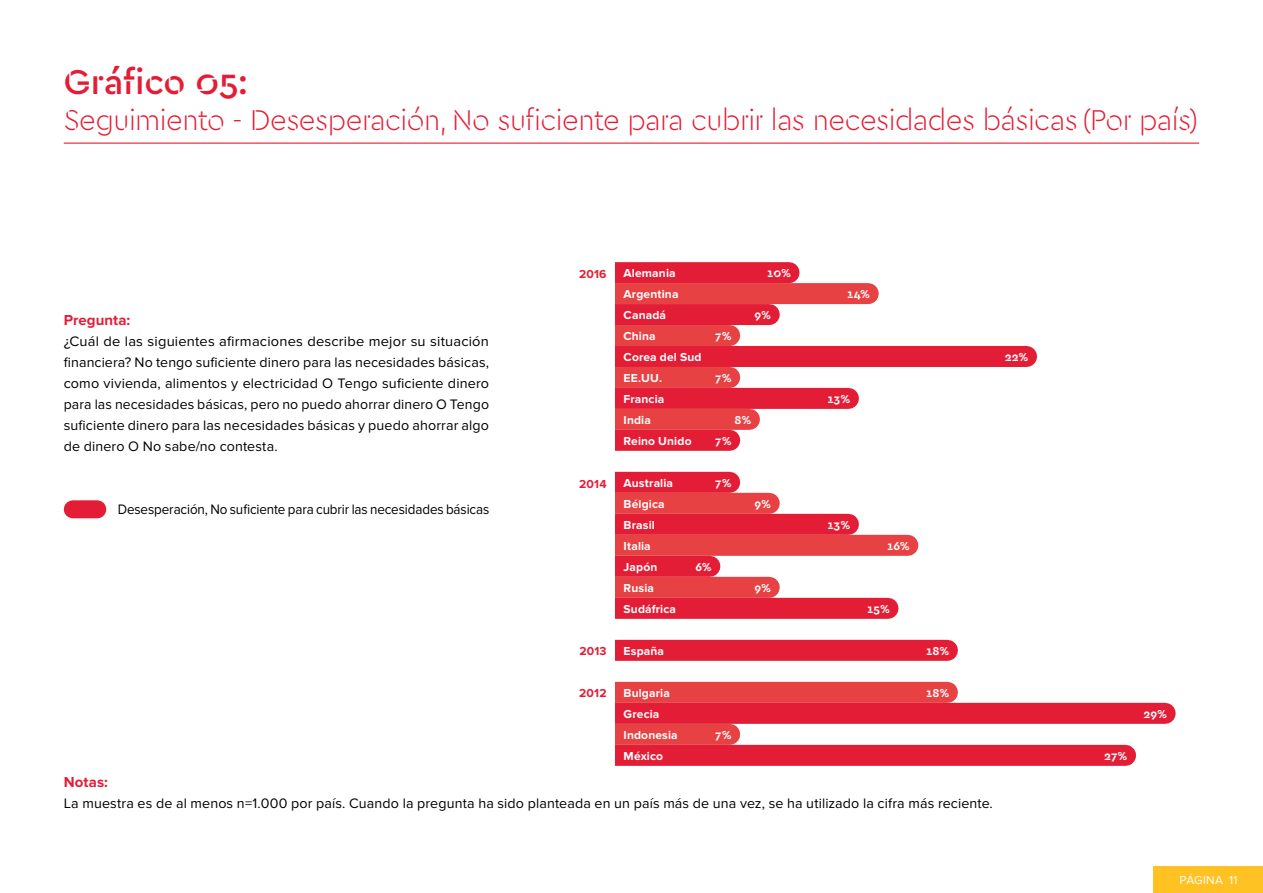
<style>
.page{position:relative;width:1263px;height:893px;background:#fff}
.page>*{position:absolute;margin:0;border:0;box-sizing:border-box;transform-origin:0 0}
.t1{font:500 36px "Cera Stencil PRO";letter-spacing:-.005em;color:#e41d36}
.t2{font:300 30px "Cera Stencil PRO";letter-spacing:-.02em;color:#e41d36}
.t3{font:700 15px "Proxima Nova";letter-spacing:.005em;color:#e41d36}
.t4{font:14.25px/21px "Proxima Nova";letter-spacing:.01em;color:#000;text-align:justify}
.t5{font:14.25px "Proxima Nova";letter-spacing:-.01em;color:#000;scale:.94 1}
.t6{font:700 12px "Proxima Nova";letter-spacing:.01em;color:#fff}
.t7{font:700 12px "Cera Stencil PRO";letter-spacing:.01em;color:#fff}
.t8{font:700 12px "Proxima Nova";letter-spacing:.01em;color:#e41d36}
.t9{font:12px "Proxima Nova";letter-spacing:.02em;color:#fff}
</style>
<div class="page">
<div style="left:1154px;top:866px;width:109px;height:27px;background:#ffc222"></div>
<hr style="left:64px;top:143px;width:1135px;height:1px;background:#e41d36">
<div style="left:73px;top:500px;width:24px;height:18px;background:#e41d36"></div>
<div style="left:612px;top:346px;width:414px;height:21px;background:#e41d36"></div>
<div style="left:612px;top:283px;width:256px;height:21px;background:#e74143"></div>
<div style="left:612px;top:388px;width:236px;height:21px;background:#e41d36"></div>
<div style="left:612px;top:430px;width:118px;height:21px;background:#e41d36"></div>
<div style="left:612px;top:640px;width:335px;height:21px;background:#e41d36"></div>
<div style="left:612px;top:304px;width:157px;height:21px;background:#e41d36"></div>
<div style="left:612px;top:262px;width:177px;height:21px;background:#e41d36"></div>
<div style="left:612px;top:367px;width:118px;height:21px;background:#e74143"></div>
<div style="left:612px;top:325px;width:118px;height:21px;background:#e74143"></div>
<div style="left:612px;top:409px;width:137px;height:21px;background:#e74143"></div>
<div style="left:612px;top:556px;width:98px;height:21px;background:#e41d36"></div>
<div style="left:612px;top:493px;width:157px;height:21px;background:#e74143"></div>
<div style="left:612px;top:577px;width:157px;height:21px;background:#e74143"></div>
<div style="left:612px;top:514px;width:236px;height:21px;background:#e41d36"></div>
<div style="left:612px;top:598px;width:276px;height:21px;background:#e41d36"></div>
<div style="left:612px;top:472px;width:118px;height:21px;background:#e41d36"></div>
<div style="left:612px;top:535px;width:296px;height:21px;background:#e74143"></div>
<div style="left:612px;top:682px;width:335px;height:21px;background:#e74143"></div>
<div style="left:612px;top:724px;width:118px;height:21px;background:#e74143"></div>
<div style="left:612px;top:703px;width:553px;height:21px;background:#e41d36"></div>
<div style="left:612px;top:745px;width:513px;height:21px;background:#e41d36"></div>
<h1 class="t1" style="left:64px;top:58px;width:186px">Gráfico 05:</h1>
<h2 class="t2" style="left:64px;top:100px;width:1136px">Seguimiento - Desesperación, No suficiente para cubrir las necesidades básicas (Por país)</h2>
<p class="t3" style="left:64px;top:311px;width:68px">Pregunta:</p>
<p class="t4" style="left:64px;top:331px;width:427px">¿Cuál de las siguientes afirmaciones describe mejor su situación financiera? No tengo suficiente dinero para las necesidades básicas, como vivienda, alimentos y electricidad O Tengo suficiente dinero para las necesidades básicas, pero no puedo ahorrar dinero O Tengo suficiente dinero para las necesidades básicas y puedo ahorrar algo de dinero O No sabe/no contesta.</p>
<p class="t5" style="left:118px;top:501px;width:397px">Desesperación, No suficiente para cubrir las necesidades básicas</p>
<p class="t8" style="left:579px;top:267px;width:29px">2016</p>
<p class="t6" style="left:623px;top:267px;width:54px">Alemania</p>
<p class="t7" style="left:767px;top:265px;width:25px">10%</p>
<p class="t6" style="left:623px;top:287px;width:56px">Argentina</p>
<p class="t7" style="left:847px;top:286px;width:24px">14%</p>
<p class="t6" style="left:623px;top:308px;width:44px">Canadá</p>
<p class="t7" style="left:755px;top:307px;width:18px">9%</p>
<p class="t6" style="left:623px;top:329px;width:34px">China</p>
<p class="t7" style="left:715px;top:328px;width:18px">7%</p>
<p class="t6" style="left:623px;top:350px;width:79px">Corea del Sud</p>
<p class="t7" style="left:1005px;top:349px;width:25px">22%</p>
<p class="t6" style="left:623px;top:371px;width:40px">EE.UU.</p>
<p class="t7" style="left:715px;top:370px;width:18px">7%</p>
<p class="t6" style="left:623px;top:392px;width:42px">Francia</p>
<p class="t7" style="left:827px;top:391px;width:25px">13%</p>
<p class="t6" style="left:623px;top:434px;width:70px">Reino Unido</p>
<p class="t7" style="left:715px;top:433px;width:18px">7%</p>
<p class="t6" style="left:623px;top:413px;width:29px">India</p>
<p class="t7" style="left:734px;top:412px;width:18px">8%</p>
<p class="t8" style="left:579px;top:477px;width:29px">2014</p>
<p class="t6" style="left:623px;top:476px;width:51px">Australia</p>
<p class="t7" style="left:715px;top:475px;width:18px">7%</p>
<p class="t6" style="left:623px;top:497px;width:43px">Bélgica</p>
<p class="t7" style="left:755px;top:496px;width:18px">9%</p>
<p class="t6" style="left:623px;top:518px;width:33px">Brasil</p>
<p class="t7" style="left:827px;top:517px;width:25px">13%</p>
<p class="t6" style="left:623px;top:539px;width:29px">Italia</p>
<p class="t7" style="left:887px;top:538px;width:24px">16%</p>
<p class="t6" style="left:623px;top:560px;width:35px">Japón</p>
<p class="t7" style="left:695px;top:559px;width:18px">6%</p>
<p class="t6" style="left:623px;top:581px;width:32px">Rusia</p>
<p class="t7" style="left:755px;top:580px;width:18px">9%</p>
<p class="t6" style="left:623px;top:602px;width:54px">Sudáfrica</p>
<p class="t7" style="left:867px;top:601px;width:25px">15%</p>
<p class="t8" style="left:579px;top:644px;width:29px">2013</p>
<p class="t8" style="left:579px;top:686px;width:29px">2012</p>
<p class="t6" style="left:623px;top:644px;width:42px">España</p>
<p class="t7" style="left:926px;top:643px;width:25px">18%</p>
<p class="t6" style="left:623px;top:686px;width:48px">Bulgaria</p>
<p class="t7" style="left:926px;top:685px;width:25px">18%</p>
<p class="t6" style="left:623px;top:707px;width:37px">Grecia</p>
<p class="t7" style="left:1143px;top:706px;width:25px">29%</p>
<p class="t6" style="left:623px;top:728px;width:56px">Indonesia</p>
<p class="t7" style="left:715px;top:727px;width:18px">7%</p>
<p class="t6" style="left:623px;top:749px;width:41px">México</p>
<p class="t7" style="left:1104px;top:748px;width:25px">27%</p>
<p class="t3" style="left:64px;top:773px;width:46px">Notas:</p>
<p class="t4" style="left:64px;top:793px;width:931px">La muestra es de al menos n=1.000 por país. Cuando la pregunta ha sido planteada en un país más de una vez, se ha utilizado la cifra más reciente.</p>
<p class="t9" style="left:1179px;top:874px;width:59px">PÁGINA 11</p>
</div>
